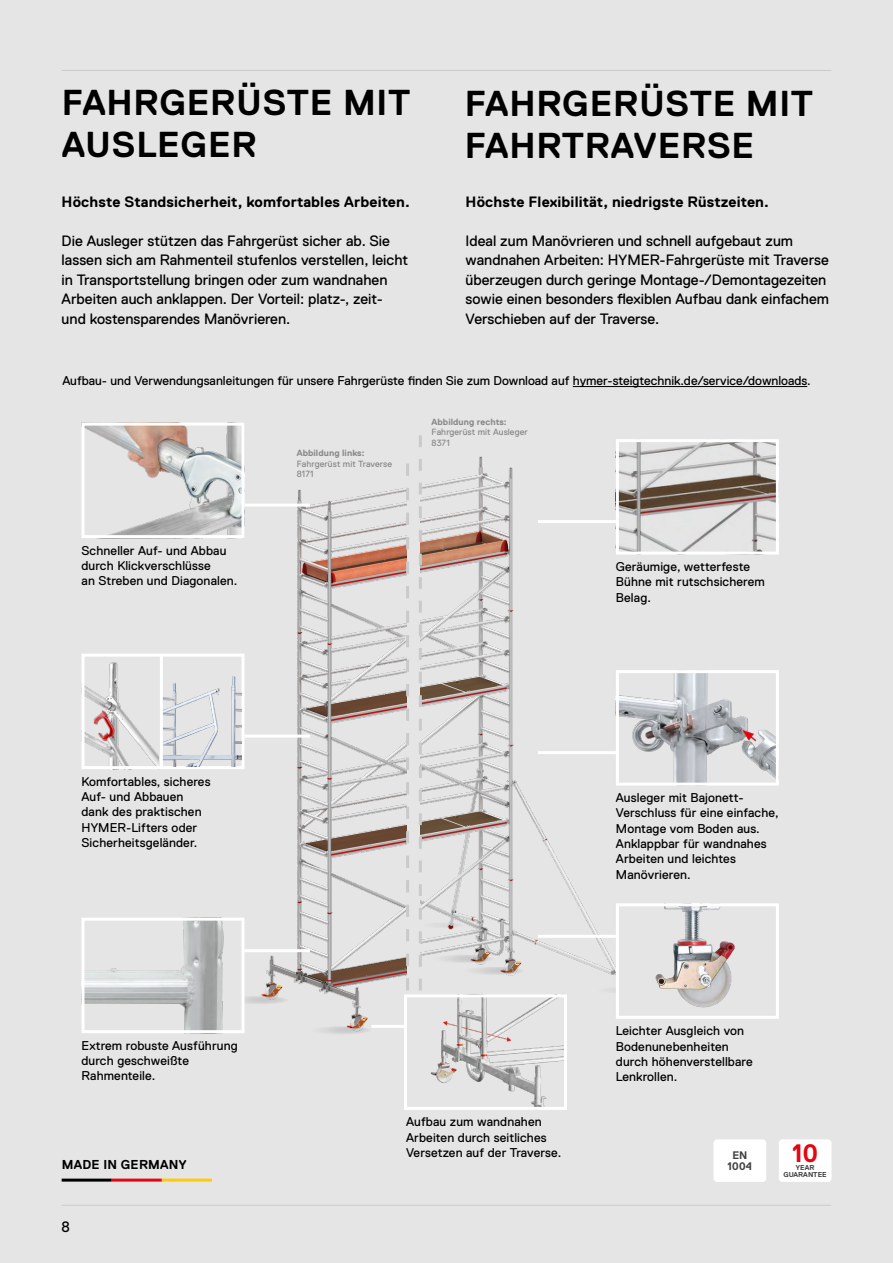
<style>
.page{position:relative;width:893px;height:1263px;background:#e5e5e5}
.page>*{position:absolute;margin:0;border:0;box-sizing:border-box;transform-origin:0 0}
.t1{font:700 36px/42px "Replica Pro";letter-spacing:.02em;color:#000}
.t2{font:700 25.2px "Replica Pro";color:#e30613}
.t3{font:15px/19.5px "Replica Pro";color:#000}
.t4{font:700 15px "Replica Pro";letter-spacing:.01em;color:#000}
.t5{font:700 12.9px "Replica Pro";letter-spacing:.02em;color:#000}
.t6{font:12.75px/15.3px "Replica Pro";letter-spacing:.01em;color:#000}
.t7{font:700 10.95px/11.4px "Replica Pro";letter-spacing:.02em;color:#3f3f3e;text-align:center}
.t8{font:9px/10.8px "Replica Pro";letter-spacing:.01em;color:#878787}
.t9{font:700 9px "Replica Pro";letter-spacing:.01em;color:#878787}
.t10{font:700 7.2px/7.2px "Replica Pro";color:#3f3f3e;text-align:center}
</style>
<div class="page">
<img style="left:261px;top:488px;width:145px;height:539px">
<svg style="left:309px;top:1026px;width:63px;height:9px"></svg>
<svg style="left:226px;top:996px;width:63px;height:8px"></svg>
<hr style="left:371px;top:1025px;width:34px;height:3px;background:#fff">
<hr style="left:62px;top:1205px;width:769px;height:1px;background:#cacaca">
<hr style="left:62px;top:70px;width:769px;height:1px;background:#cacaca">
<img style="left:420px;top:454px;width:196px;height:537px">
<img style="left:85px;top:427px;width:155px;height:107px">
<div style="left:81px;top:423px;width:163px;height:115px;border:3px solid #fff"></div>
<img style="left:620px;top:674px;width:155px;height:108px">
<div style="left:616px;top:670px;width:163px;height:116px;border:3px solid #fff"></div>
<img style="left:85px;top:662px;width:73px;height:103px">
<div style="left:81px;top:654px;width:163px;height:115px;border:3px solid #fff"></div>
<img style="left:620px;top:443px;width:155px;height:108px">
<div style="left:616px;top:439px;width:163px;height:116px;border:3px solid #fff"></div>
<div style="left:779px;top:1139px;width:52px;height:43px;background:#fff"></div>
<div style="left:714px;top:1139px;width:52px;height:43px;background:#fff"></div>
<svg style="left:462px;top:967px;width:63px;height:8px"></svg>
<svg style="left:420px;top:922px;width:45px;height:6px"></svg>
<div style="left:596px;top:987px;width:44px;height:6px;background:#dfdfdf;border-radius:50%"></div>
<svg style="left:432px;top:955px;width:62px;height:8px"></svg>
<hr style="left:244px;top:504px;width:66px;height:3px;background:#fff">
<hr style="left:244px;top:949px;width:66px;height:3px;background:#fff">
<hr style="left:538px;top:520px;width:78px;height:3px;background:#fff">
<hr style="left:538px;top:751px;width:78px;height:3px;background:#fff">
<hr style="left:244px;top:735px;width:66px;height:3px;background:#fff">
<hr style="left:538px;top:935px;width:78px;height:3px;background:#fff">
<div style="left:617px;top:905px;width:160px;height:112px;background:#e5e5e5"></div>
<img style="left:655px;top:907px;width:80px;height:101px">
<div style="left:616px;top:903px;width:163px;height:116px;border:3px solid #fff"></div>
<img style="left:85px;top:922px;width:155px;height:107px">
<div style="left:81px;top:918px;width:163px;height:115px;border:3px solid #fff"></div>
<img style="left:163px;top:667px;width:79px;height:99px">
<hr style="left:160px;top:655px;width:3px;height:113px;background:#fff">
<hr style="left:62px;top:1178px;width:50px;height:3px;background:#000">
<hr style="left:112px;top:1178px;width:50px;height:3px;background:#e30613">
<hr style="left:162px;top:1178px;width:50px;height:3px;background:#fecb04">
<img style="left:430px;top:998px;width:133px;height:108px">
<div style="left:404px;top:994px;width:163px;height:116px;border:3px solid #fff"></div>
<svg style="left:406px;top:463px;width:3px;height:527px"></svg>
<svg style="left:419px;top:435px;width:3px;height:555px"></svg>
<hr style="left:573px;top:386px;width:234px;height:1px;background:#000">
<h1 class="t1" style="left:62px;top:82px;width:350px">FAHRGERÜSTE MIT<br>AUSLEGER</h1>
<p class="t4" style="left:62px;top:193px;width:350px">Höchste Standsicherheit, komfortables Arbeiten.</p>
<p class="t3" style="left:62px;top:231px;width:348px">Die Ausleger stützen das Fahrgerüst sicher ab. Sie lassen sich am Rahmenteil stufenlos verstellen, leicht in Transportstellung bringen oder zum wandnahen Arbeiten auch anklappen. Der Vorteil: platz-, zeit&shy;und kostensparendes Manövrieren.</p>
<h1 class="t1" style="left:465px;top:83px;width:350px">FAHRGERÜSTE MIT<br>FAHRTRAVERSE</h1>
<p class="t4" style="left:466px;top:193px;width:305px">Höchste Flexibilität, niedrigste Rüstzeiten.</p>
<p class="t3" style="left:466px;top:231px;width:365px">Ideal zum Manövrieren und schnell aufgebaut zum wandnahen Arbeiten: HYMER-Fahrgerüste mit Traverse überzeugen durch geringe Montage-/Demontagezeiten sowie einen besonders flexiblen Aufbau dank einfachem Verschieben auf der Traverse.</p>
<p class="t6" style="left:62px;top:373px;width:750px">Aufbau- und Verwendungsanleitungen für unsere Fahrgerüste finden Sie zum Download auf hymer-steigtechnik.de/service/downloads.</p>
<p class="t9" style="left:432px;top:416px;width:77px">Abbildung rechts:</p>
<p class="t8" style="left:432px;top:427px;width:98px">Fahrgerüst mit Ausleger<br>8371</p>
<p class="t9" style="left:297px;top:448px;width:69px">Abbildung links:</p>
<p class="t8" style="left:297px;top:458px;width:97px">Fahrgerüst mit Traverse<br>8171</p>
<p class="t6" style="left:81px;top:543px;width:157px">Schneller Auf- und Abbau durch Klickverschlüsse<br>an Streben und Diagonalen.</p>
<p class="t6" style="left:81px;top:774px;width:131px">Komfortables, sicheres<br>Auf- und Abbauen dank des praktischen<br>HYMER-Lifters oder<br>Sicherheitsgeländer.</p>
<p class="t6" style="left:81px;top:1038px;width:158px">Extrem robuste Ausführung durch geschweißte<br>Rahmenteile.</p>
<p class="t5" style="left:62px;top:1158px;width:126px">MADE IN GERMANY</p>
<p class="t3" style="left:62px;top:1217px;width:10px">8</p>
<p class="t6" style="left:616px;top:559px;width:150px">Geräumige, wetterfeste<br>Bühne mit rutschsicherem<br>Belag.</p>
<p class="t6" style="left:616px;top:790px;width:164px">Ausleger mit Bajonett-<br>Verschluss für eine einfache,<br>Montage vom Boden aus.<br>Anklappbar für wandnahes<br>Arbeiten und leichtes<br>Manövrieren.</p>
<p class="t6" style="left:406px;top:1114px;width:157px">Aufbau zum wandnahen<br>Arbeiten durch seitliches<br>Versetzen auf der Traverse.</p>
<p class="t6" style="left:616px;top:1023px;width:138px">Leichter Ausgleich von<br>Bodenunebenheiten durch höhenverstellbare<br>Lenkrollen.</p>
<p class="t7" style="left:728px;top:1149px;width:26px">EN<br>1004</p>
<h2 class="t2" style="left:792px;top:1139px;width:27px">10</h2>
<p class="t10" style="left:784px;top:1164px;width:44px">YEAR<br>GUARANTEE</p>
</div>
